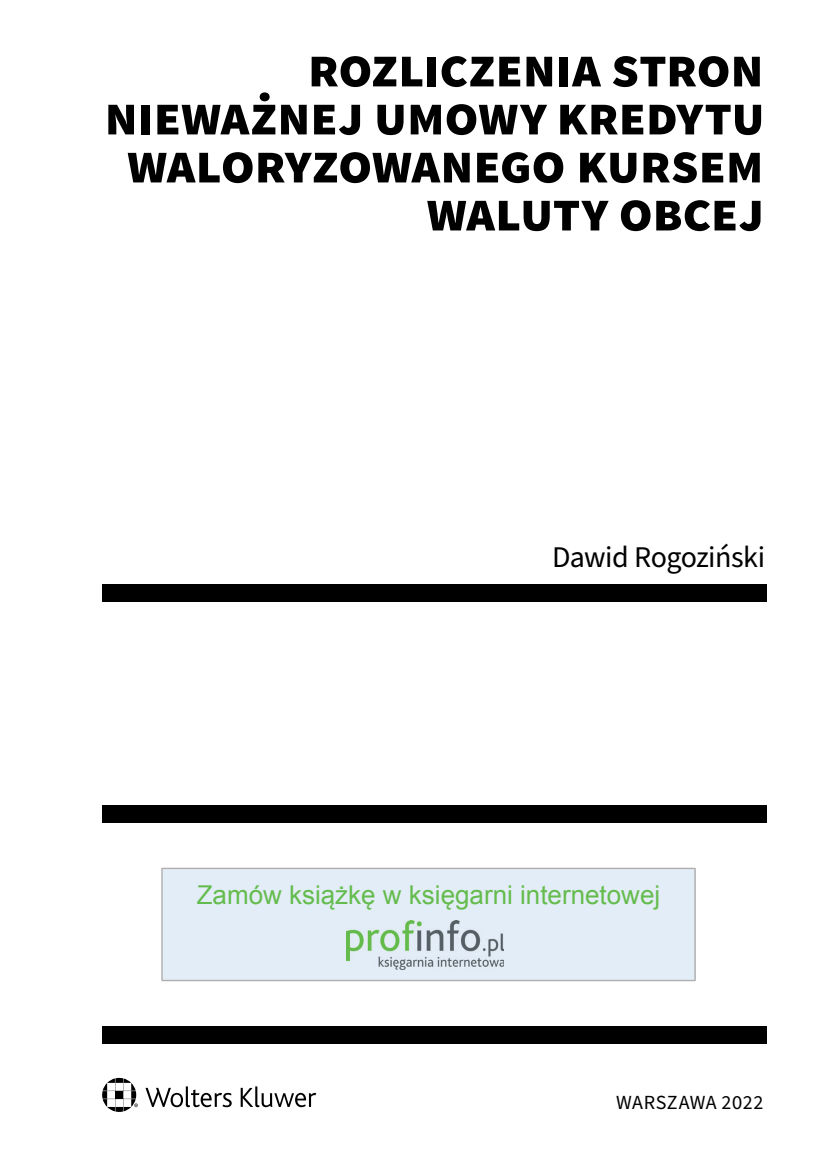
<style>
.page{position:relative;width:823px;height:1163px;background:#fff}
.page>*{position:absolute;margin:0;border:0;box-sizing:border-box;transform-origin:0 0}
.t1{font:700 56px/48px "Source Sans Pro";letter-spacing:-.015em;color:#000;text-align:right}
.t2{font:30px "Source Sans Pro";letter-spacing:-.02em;color:#000}
.t3{font:26px "Arial";color:#65bc4e}
.t4{font:20px "Source Sans Pro";letter-spacing:.02em;color:#000}
</style>
<div class="page">
<svg style="left:102px;top:1077px;width:214px;height:34px"></svg>
<div style="left:102px;top:584px;width:663px;height:17px;background:#000"></div>
<div style="left:102px;top:805px;width:663px;height:17px;background:#000"></div>
<div style="left:102px;top:1026px;width:663px;height:17px;background:#000"></div>
<svg style="left:161px;top:867px;width:534px;height:114px;background:#e1eaf3"></svg>
<div style="left:170px;top:885px;width:516px;height:33px;background:#e3edf7"></div>
<div style="left:346px;top:920px;width:164px;height:51px;background:#e3edf7"></div>
<img style="left:346px;top:920px;width:157px;height:49px">
<p class="t1" style="left:104px;top:45px;width:662px">Rozliczenia stron nieważnej umowy kredytu waloryzowanego kursem waluty obcej</p>
<p class="t2" style="left:551px;top:536px;width:214px">Dawid Rogoziński</p>
<p class="t3" style="left:196px;top:877px;width:465px">Zamów książkę w księgarni internetowej</p>
<p class="t4" style="left:616px;top:1088px;width:148px">WARSZAWA 2022</p>
</div>
